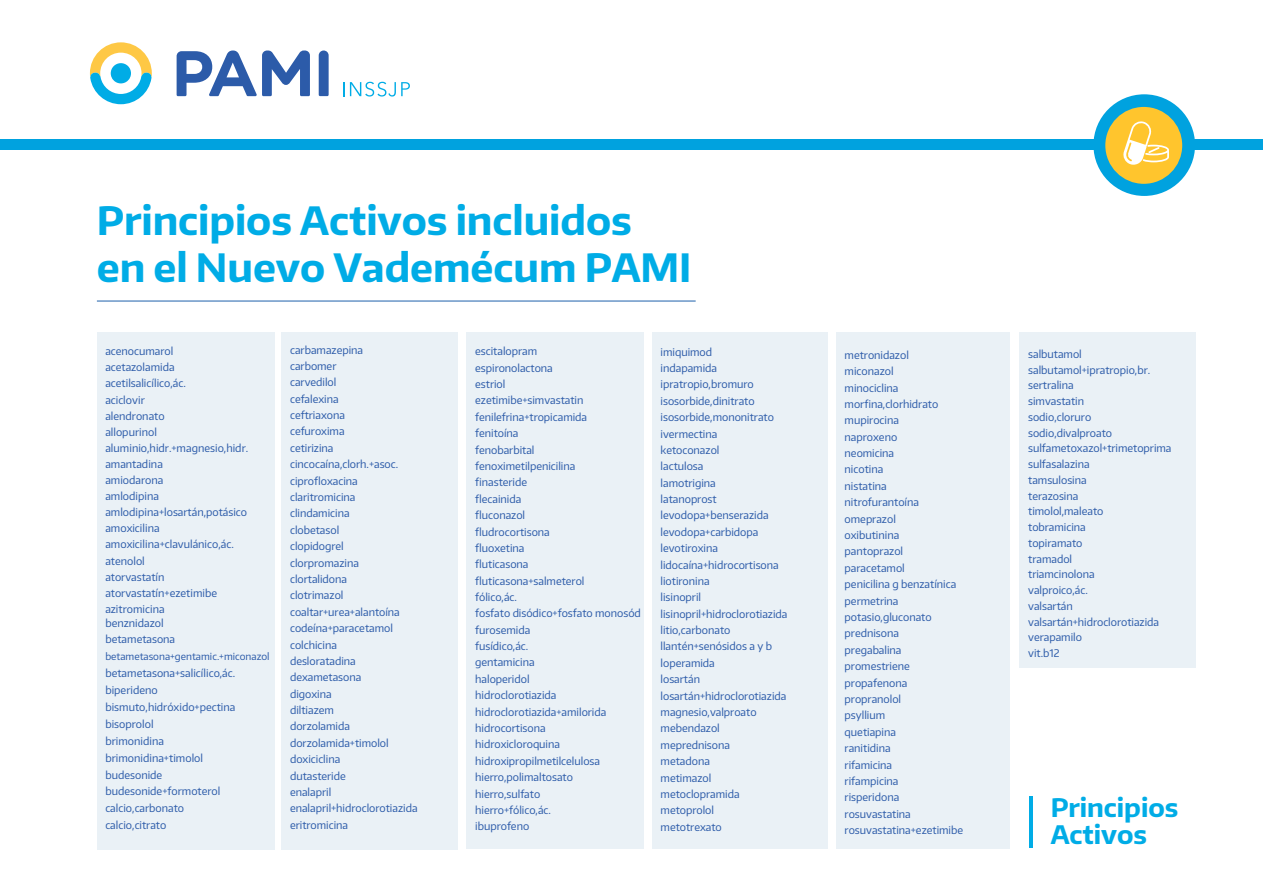
<style>
.page{position:relative;width:1263px;height:893px;background:#fff}
.page>*{position:absolute;margin:0;border:0;box-sizing:border-box;transform-origin:0 0}
.t1{font:700 39px/46.8px "Encode Sans";letter-spacing:-.005em;color:#00ace6}
.t2{font:700 25.5px/27px "Encode Sans";letter-spacing:-.005em;color:#00ace6}
.t3{font:10.5px/16.4px "Encode Sans";color:#2c5ba9}
.t4{font:9.75px "Encode Sans";color:#2c5ba9}
</style>
<div class="page">
<hr style="left:97px;top:301px;width:599px;height:1px;background:#1e61ab">
<div style="left:0;top:139px;width:1263px;height:11px;background:#00a2df"></div>
<svg style="left:319px;top:51px;width:10px;height:45px"></svg>
<svg style="left:177px;top:51px;width:133px;height:45px"></svg>
<svg style="left:343px;top:82px;width:67px;height:15px"></svg>
<svg style="left:89px;top:42px;width:63px;height:62px"></svg>
<div style="left:1093px;top:94px;width:102px;height:102px;background:#00a2df;border-radius:50%"></div>
<div style="left:1105px;top:107px;width:77px;height:77px;background:#ffc52d;border-radius:50%"></div>
<svg style="left:1123px;top:121px;width:46px;height:44px"></svg>
<div style="left:97px;top:332px;width:178px;height:517px;background:#eaf1f6"></div>
<div style="left:282px;top:332px;width:176px;height:517px;background:#eaf1f6"></div>
<div style="left:467px;top:332px;width:177px;height:517px;background:#eaf1f6"></div>
<div style="left:652px;top:332px;width:176px;height:517px;background:#eaf1f6"></div>
<div style="left:836px;top:332px;width:174px;height:517px;background:#eaf1f6"></div>
<div style="left:1019px;top:332px;width:177px;height:335px;background:#eaf1f6"></div>
<hr style="left:1029px;top:796px;width:3px;height:52px;background:#00ace6">
<h1 class="t1" style="left:97px;top:196px;width:596px">Principios Activos incluidos<br>en el Nuevo Vademécum PAMI</h1>
<p class="t3" style="left:105px;top:343px;width:144px">acenocumarol<br>acetazolamida acetilsalicílico,ác.<br>aciclovir<br>alendronato<br>allopurinol aluminio,hidr.+magnesio,hidr. amantadina<br>amiodarona<br>amlodipina amlodipina+losartán,potásico amoxicilina amoxicilina+clavulánico,ác. atenolol<br>atorvastatín atorvastatín+ezetimibe azitromicina</p>
<p class="t3" style="left:105px;top:615px;width:71px">benznidazol betametasona</p>
<p class="t4" style="left:105px;top:650px;width:166px">betametasona+gentamic.+miconazol</p>
<p class="t3" style="left:105px;top:664px;width:132px;line-height:17px">betametasona+salicílico,ác. biperideno bismuto,hidróxido+pectina bisoprolol<br>brimonidina brimonidina+timolol budesonide budesonide+formoterol calcio,carbonato calcio,citrato</p>
<p class="t3" style="left:290px;top:341px;width:129px">carbamazepina<br>carbomer<br>carvedilol<br>cefalexina<br>ceftriaxona<br>cefuroxima<br>cetirizina cincocaína,clorh.+asoc. ciprofloxacina claritromicina clindamicina<br>clobetasol<br>clopidogrel<br>clorpromazina clortalidona<br>clotrimazol coaltar+urea+alantoína codeína+paracetamol colchicina<br>desloratadina dexametasona<br>digoxina<br>diltiazem<br>dorzolamida dorzolamida+timolol doxiciclina<br>dutasteride<br>enalapril enalapril+hidroclorotiazida eritromicina</p>
<p class="t3" style="left:475px;top:343px;width:167px">escitalopram<br>espironolactona<br>estriol<br>ezetimibe+simvastatin fenilefrina+tropicamida<br>fenitoína<br>fenobarbital<br>fenoximetilpenicilina<br>finasteride<br>flecainida<br>fluconazol<br>fludrocortisona<br>fluoxetina<br>fluticasona<br>fluticasona+salmeterol<br>fólico,ác.<br>fosfato disódico+fosfato monosód furosemida<br>fusídico,ác.<br>gentamicina<br>haloperidol<br>hidroclorotiazida hidroclorotiazida+amilorida hidrocortisona<br>hidroxicloroquina hidroxipropilmetilcelulosa hierro,polimaltosato<br>hierro,sulfato<br>hierro+fólico,ác.<br>ibuprofeno</p>
<p class="t3" style="left:661px;top:343px;width:128px">imiquimod<br>indapamida ipratropio,bromuro isosorbide,dinitrato isosorbide,mononitrato ivermectina<br>ketoconazol<br>lactulosa<br>lamotrigina<br>latanoprost levodopa+benserazida levodopa+carbidopa levotiroxina lidocaína+hidrocortisona liotironina<br>lisinopril lisinopril+hidroclorotiazida litio,carbonato llantén+senósidos a y b loperamida<br>losartán losartán+hidroclorotiazida magnesio,valproato mebendazol meprednisona<br>metadona<br>metimazol metoclopramida metoprolol<br>metotrexato</p>
<p class="t3" style="left:845px;top:346px;width:120px">metronidazol<br>miconazol<br>minociclina morfina,clorhidrato mupirocina<br>naproxeno<br>neomicina<br>nicotina<br>nistatina nitrofurantoína omeprazol<br>oxibutinina<br>pantoprazol paracetamol<br>penicilina g benzatínica permetrina potasio,gluconato prednisona<br>pregabalina promestriene propafenona propranolol<br>psyllium<br>quetiapina<br>ranitidina<br>rifamicina<br>rifampicina<br>risperidona rosuvastatina rosuvastatina+ezetimibe</p>
<p class="t3" style="left:1028px;top:346px;width:145px;line-height:15.8px">salbutamol salbutamol+ipratropio,br. sertralina<br>simvastatin<br>sodio,cloruro sodio,divalproato sulfametoxazol+trimetoprima sulfasalazina<br>tamsulosina<br>terazosina<br>timolol,maleato<br>tobramicina<br>topiramato<br>tramadol<br>triamcinolona<br>valproico,ác.<br>valsartán valsartán+hidroclorotiazida verapamilo<br>vit.b12</p>
<h2 class="t2" style="left:1051px;top:793px;width:129px">Principios<br>Activos</h2>
</div>
